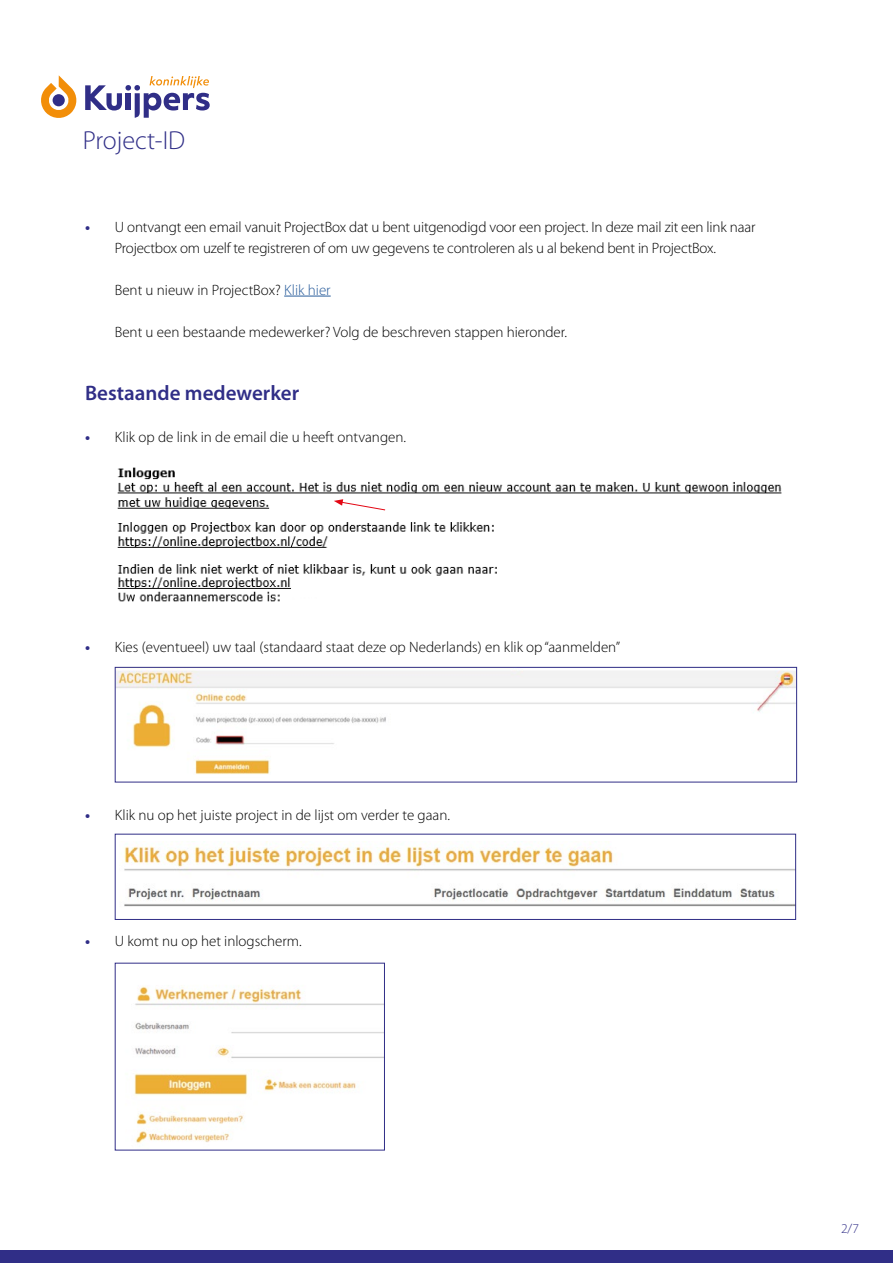
<style>
.page{position:relative;width:893px;height:1263px;background:#fff}
.page>*{position:absolute;margin:0;border:0;box-sizing:border-box;transform-origin:0 0}
.t1{font:300 26.25px "Myriad Pro";color:#302e87}
.t2{font:600 21px "Myriad Pro";color:#302e87}
.t3{font:300 15px/21px "Myriad Pro";color:#000}
.t4{font:300 13.5px "Myriad Pro";color:#302e87}
.s1{font-weight:700;color:#302e87}
.s2{color:#275b9b}
</style>
<div class="page">
<div style="left:0;top:1250px;width:893px;height:13px;background:#302e87"></div>
<svg style="left:41px;top:75px;width:36px;height:43px"></svg>
<svg style="left:85px;top:76px;width:125px;height:42px"></svg>
<hr style="left:284px;top:296px;width:47px;height:1px;background:#275b9b">
<img style="left:117px;top:467px;width:665px;height:135px">
<img style="left:117px;top:670px;width:678px;height:104px">
<div style="left:115px;top:667px;width:682px;height:115px;border:1px solid #302e87"></div>
<img style="left:124px;top:842px;width:670px;height:65px">
<div style="left:115px;top:834px;width:681px;height:86px;border:1px solid #302e87"></div>
<img style="left:134px;top:986px;width:249px;height:158px">
<svg style="left:334px;top:499px;width:52px;height:12px"></svg>
<h1 class="t1" style="left:83px;top:126px;width:104px">Project-ID</h1>
<p class="t3" style="left:115px;top:216px;width:642px;text-indent:-30px"><span class="s1">•</span> U ontvangt een email vanuit ProjectBox dat u bent uitgenodigd voor een project. In deze mail zit een link naar<br>Projectbox om uzelf te registreren of om uw gegevens te controleren als u al bekend bent in ProjectBox.</p>
<p class="t3" style="left:115px;top:279px;width:217px">Bent u nieuw in ProjectBox? <span class="s2">Klik hier</span></p>
<p class="t3" style="left:115px;top:321px;width:454px">Bent u een bestaande medewerker? Volg de beschreven stappen hieronder.</p>
<h2 class="t2" style="left:85px;top:381px;width:216px">Bestaande medewerker</h2>
<p class="t3" style="left:85px;top:426px;width:323px"><span class="s1">•</span> Klik op de link in de email die u heeft ontvangen.</p>
<p class="t3" style="left:85px;top:636px;width:537px"><span class="s1">•</span> Kies (eventueel) uw taal (standaard staat deze op Nederlands) en klik op “aanmelden”</p>
<p class="t3" style="left:85px;top:804px;width:366px"><span class="s1">•</span> Klik nu op het juiste project in de lijst om verder te gaan.</p>
<p class="t3" style="left:85px;top:930px;width:218px"><span class="s1">•</span> U komt nu op het inlogscherm.</p>
<p class="t4" style="left:841px;top:1221px;width:19px">2/7</p>
</div>
